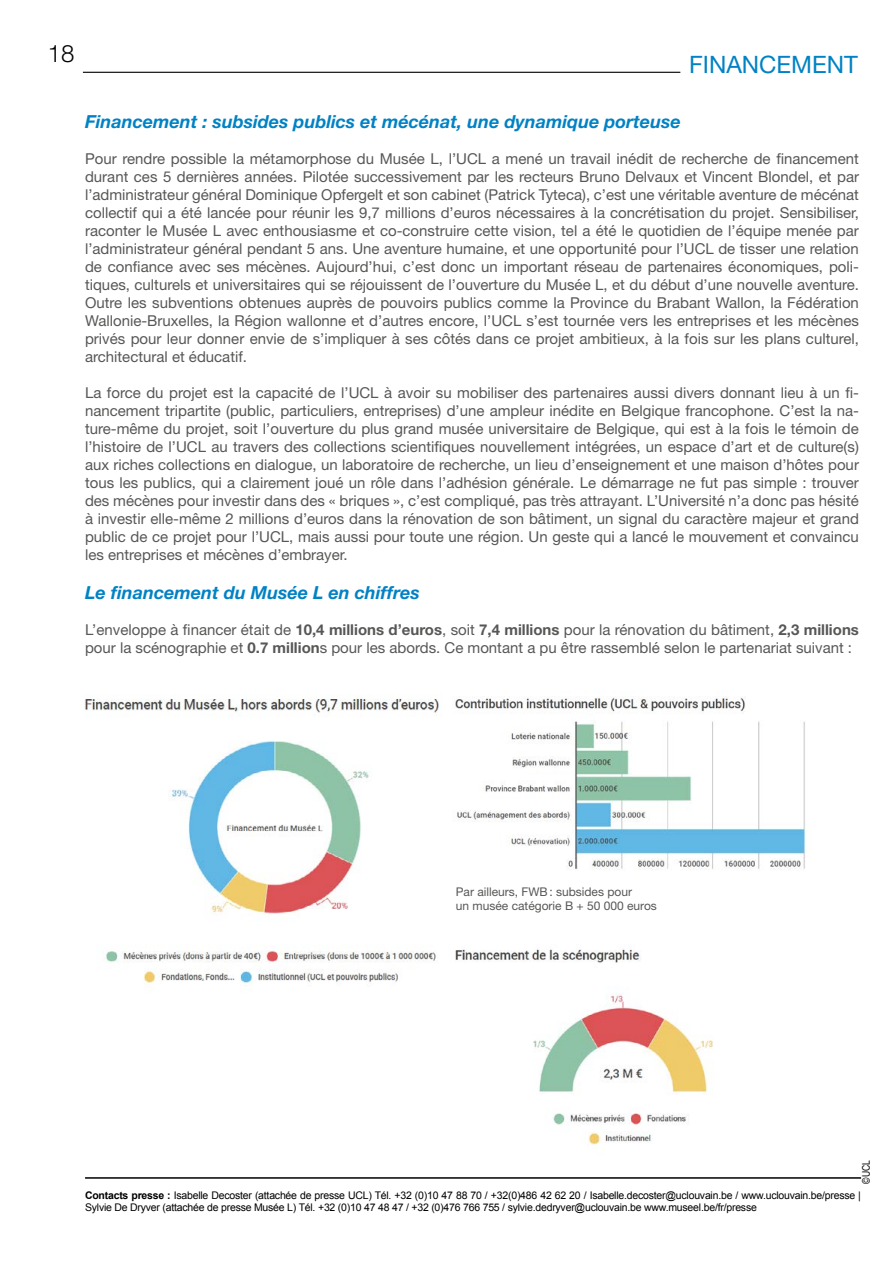
<style>
.page{position:relative;width:893px;height:1263px;background:#fff}
.page>*{position:absolute;margin:0;border:0;box-sizing:border-box;transform-origin:0 0}
.t1{font:24px "Helvetica Neue LT Std";color:#0082c4}
.t2{font:300 24px "Helvetica Neue LT Std";color:#000}
.t3{font:italic 700 18px "Helvetica Neue LT Std";color:#0082c4}
.t4{font:15px/18px "Helvetica Neue LT Std";color:#575756;text-align:justify}
.t5{font:12px/14.4px "Helvetica Neue LT Std";color:#575756}
.t6{font:10.5px/12.6px "Arial";letter-spacing:-.02em;color:#000}
.t7{font:10.5px "Arial Narrow";color:#000}
.s1{font-weight:700}
</style>
<div class="page">
<img style="left:455px;top:696px;width:351px;height:174px">
<img style="left:455px;top:949px;width:258px;height:197px">
<hr style="left:85px;top:1177px;width:776px;height:2px;background:#000">
<hr style="left:83px;top:72px;width:597px;height:1px;background:#000">
<img style="left:84px;top:697px;width:355px;height:294px">
<h1 class="t2" style="left:48px;top:39px;width:28px">18</h1>
<h1 class="t1" style="left:689px;top:50px;width:170px">FINANCEMENT</h1>
<p class="t3" style="left:85px;top:110px;width:597px">Financement : subsides publics et mécénat, une dynamique porteuse</p>
<p class="t4" style="left:85px;top:149px;width:775px">Pour rendre possible la métamorphose du Musée L, l’UCL a mené un travail inédit de recherche de financement durant ces 5 dernières années. Pilotée successivement par les recteurs Bruno Delvaux et Vincent Blondel, et par l’administrateur général Dominique Opfergelt et son cabinet (Patrick Tyteca), c’est une véritable aventure de mécénat collectif qui a été lancée pour réunir les 9,7 millions d’euros nécessaires à la concrétisation du projet. Sensibiliser, raconter le Musée L avec enthousiasme et co-construire cette vision, tel a été le quotidien de l’équipe menée par l’administrateur général pendant 5 ans. Une aventure humaine, et une opportunité pour l’UCL de tisser une relation de confiance avec ses mécènes. Aujourd’hui, c’est donc un important réseau de partenaires économiques, poli&shy;tiques, culturels et universitaires qui se réjouissent de l’ouverture du Musée L, et du début d’une nouvelle aventure.<br>Outre les subventions obtenues auprès de pouvoirs publics comme la Province du Brabant Wallon, la Fédération Wallonie-Bruxelles, la Région wallonne et d’autres encore, l’UCL s’est tournée vers les entreprises et les mécènes privés pour leur donner envie de s’impliquer à ses côtés dans ce projet ambitieux, à la fois sur les plans culturel, architectural et éducatif.</p>
<p class="t4" style="left:85px;top:383px;width:775px">La force du projet est la capacité de l’UCL à avoir su mobiliser des partenaires aussi divers donnant lieu à un fi&shy;nancement tripartite (public, particuliers, entreprises) d’une ampleur inédite en Belgique francophone. C’est la na&shy;ture-même du projet, soit l’ouverture du plus grand musée universitaire de Belgique, qui est à la fois le témoin de l’histoire de l’UCL au travers des collections scientifiques nouvellement intégrées, un espace d’art et de culture(s) aux riches collections en dialogue, un laboratoire de recherche, un lieu d’enseignement et une maison d’hôtes pour tous les publics, qui a clairement joué un rôle dans l’adhésion générale. Le démarrage ne fut pas simple : trouver des mécènes pour investir dans des « briques », c’est compliqué, pas très attrayant. L’Université n’a donc pas hésité à investir elle-même 2 millions d’euros dans la rénovation de son bâtiment, un signal du caractère majeur et grand public de ce projet pour l’UCL, mais aussi pour toute une région. Un geste qui a lancé le mouvement et convaincu les entreprises et mécènes d’embrayer.</p>
<p class="t3" style="left:85px;top:582px;width:336px">Le financement du Musée L en chiffres</p>
<p class="t4" style="left:85px;top:621px;width:775px">L’enveloppe à financer était de <span class="s1">10,4 millions d’euros</span>, soit <span class="s1">7,4 millions</span> pour la rénovation du bâtiment, <span class="s1">2,3 millions </span>pour la scénographie et <span class="s1">0.7 million</span>s pour les abords. Ce montant a pu être rassemblé selon le partenariat suivant :</p>
<p class="t5" style="left:456px;top:884px;width:203px">Par ailleurs, FWB: subsides pour<br>un musée catégorie B + 50 000 euros</p>
<p class="t7" style="left:858px;top:1183px;width:25px;rotate:-90deg">©UCL</p>
<p class="t6" style="left:85px;top:1188px;width:777px"><span class="s1">Contacts presse :</span> Isabelle Decoster (attachée de presse UCL) Tél. +32 (0)10 47 88 70 / +32(0)486 42 62 20 / Isabelle.decoster@uclouvain.be / www.uclouvain.be/presse |<br>Sylvie De Dryver (attachée de presse Musée L) Tél. +32 (0)10 47 48 47 / +32 (0)476 766 755 / sylvie.dedryver@uclouvain.be www.museel.be/fr/presse</p>
</div>
